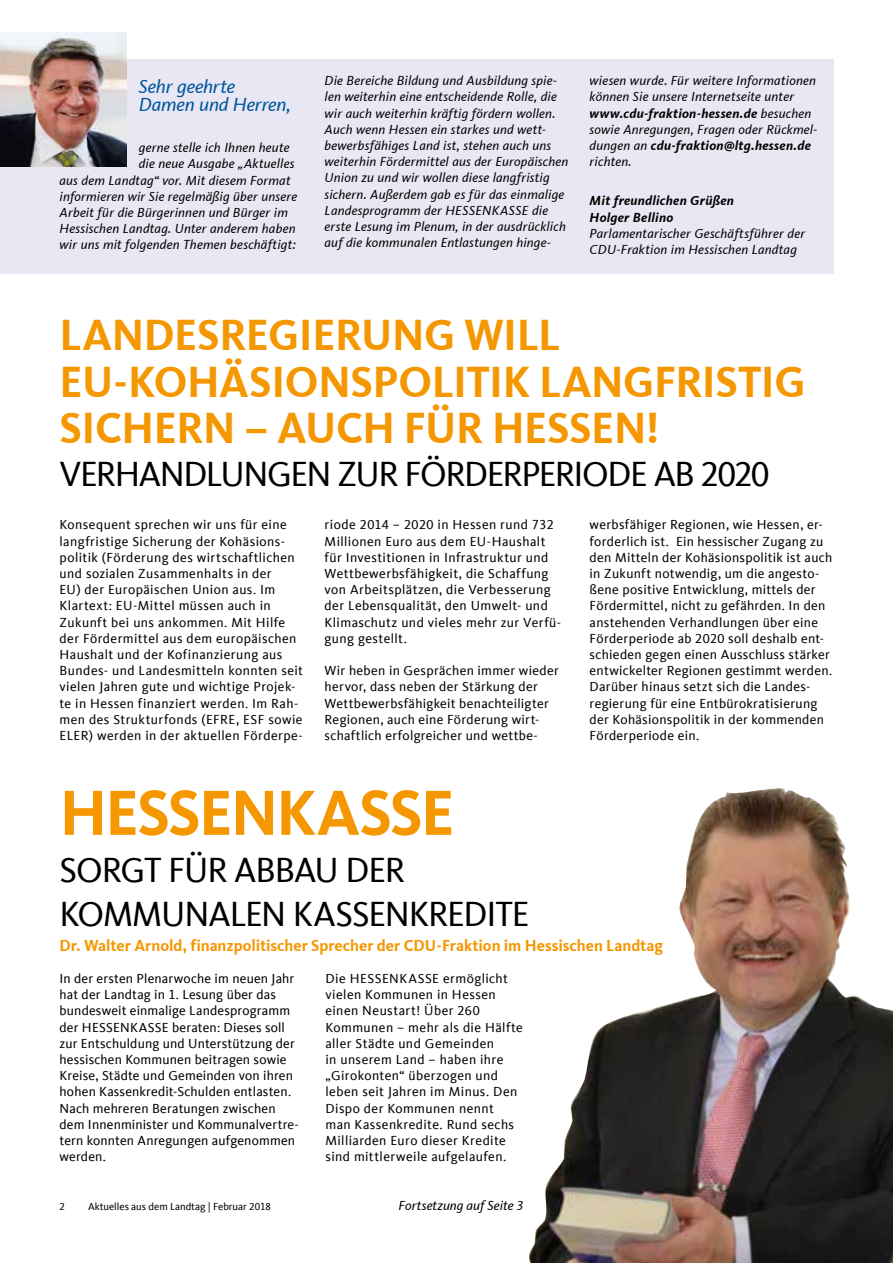
<style>
.page{position:relative;width:893px;height:1263px;background:#fff}
.page>*{position:absolute;margin:0;border:0;box-sizing:border-box;transform-origin:0 0}
.t1{font:700 66px "CDU Kievit Tab";letter-spacing:-.03em;color:#f49700}
.t2{font:700 45px/46.5px "CDU Kievit Tab";letter-spacing:-.01em;color:#f49700}
.t3{font:36px/43.2px "CDU Kievit Tab";letter-spacing:-.04em;color:#000}
.t4{font:italic 19.5px/18px "CDU Kievit Tab";letter-spacing:-.01em;color:#00559d}
.t5{font:700 16.5px "CDU Kievit Tab";color:#f49700}
.t6{font:13.5px/16.2px "CDU Kievit Tab";letter-spacing:.025em;color:#000}
.t7{font:italic 13.5px/16.2px "CDU Kievit Tab";letter-spacing:.015em;color:#000}
.t8{font:italic 700 13.5px/16.2px "CDU Kievit Tab";letter-spacing:.02em;color:#000}
.t9{font:10.5px "CDU Kievit Tab";color:#000}
.s1{font-weight:700}
</style>
<div class="page">
<div style="left:0;top:60px;width:833px;height:214px;background:#e8e7f3"></div>
<img style="left:0;top:32px;width:126px;height:135px">
<img style="left:529px;top:788px;width:364px;height:475px">
<h3 class="t4" style="left:139px;top:78px;width:153px">Sehr geehrte<br>Damen und Herren,</h3>
<p class="t7" style="left:139px;top:140px;width:152px">gerne stelle ich Ihnen heute</p>
<p class="t7" style="left:139px;top:156px;width:157px">die neue Ausgabe „Aktuelles</p>
<p class="t7" style="left:60px;top:172px;width:233px">aus dem Landtag“ vor. Mit diesem Format</p>
<p class="t7" style="left:60px;top:188px;width:239px">informieren wir Sie regelmäßig über unsere</p>
<p class="t7" style="left:60px;top:204px;width:230px">Arbeit für die Bürgerinnen und Bürger im</p>
<p class="t7" style="left:60px;top:221px;width:238px">Hessischen Landtag. Unter anderem haben</p>
<p class="t7" style="left:60px;top:237px;width:238px">wir uns mit folgenden Themen beschäftigt:</p>
<p class="t7" style="left:325px;top:73px;width:245px">Die Bereiche Bildung und Ausbildung spie&shy;len weiterhin eine entscheidende Rolle, die wir auch weiterhin kräftig fördern wollen.<br>Auch wenn Hessen ein starkes und wett&shy;bewerbsfähiges Land ist, stehen auch uns weiterhin Fördermittel aus der Europäischen Union zu und wir wollen diese langfristig sichern. Außerdem gab es für das einmalige Landesprogramm der HESSENKASSE die erste Lesung im Plenum, in der ausdrücklich auf die kommunalen Entlastungen hinge-</p>
<p class="t7" style="left:590px;top:73px;width:229px">wiesen wurde. Für weitere Informationen können Sie unsere Internetseite unter <span class="s1">www.cdu-fraktion-hessen.de</span> besuchen sowie Anregungen, Fragen oder Rückmel&shy;dungen an <span class="s1">cdu-fraktion@ltg.hessen.de </span>richten.</p>
<p class="t8" style="left:590px;top:193px;width:146px">Mit freundlichen Grüßen<br>Holger Bellino</p>
<p class="t7" style="left:590px;top:225px;width:217px">Parlamentarischer Geschäftsführer der<br>CDU-Fraktion im Hessischen Landtag</p>
<h2 class="t2" style="left:60px;top:312px;width:747px">LANDESREGIERUNG WILL<br>EU-KOHÄSIONSPOLITIK LANGFRISTIG<br>SICHERN – AUCH FÜR HESSEN!</h2>
<h3 class="t3" style="left:60px;top:453px;width:711px">VERHANDLUNGEN ZUR FÖRDERPERIODE AB 2020</h3>
<p class="t6" style="left:590px;top:517px;width:244px">werbsfähiger Regionen, wie Hessen, er&shy;forderlich ist. Ein hessischer Zugang zu den Mitteln der Kohäsionspolitik ist auch in Zukunft notwendig, um die angesto&shy;ßene positive Entwicklung, mittels der Fördermittel, nicht zu gefährden. In den anstehenden Verhandlungen über eine Förderperiode ab 2020 soll deshalb ent&shy;schieden gegen einen Ausschluss stärker entwickelter Regionen gestimmt werden.<br>Darüber hinaus setzt sich die Landes&shy;regierung für eine Entbürokratisierung der Kohäsionspolitik in der kommenden Förderperiode ein.</p>
<p class="t6" style="left:60px;top:517px;width:245px">Konsequent sprechen wir uns für eine langfristige Sicherung der Kohäsions&shy;politik (Förderung des wirtschaftlichen und sozialen Zusammenhalts in der<br>EU) der Europäischen Union aus. Im Klartext: EU-Mittel müssen auch in Zukunft bei uns ankommen. Mit Hilfe der Fördermittel aus dem europäischen Haushalt und der Kofinanzierung aus Bundes- und Landesmitteln konnten seit vielen Jahren gute und wichtige Projek&shy;te in Hessen finanziert werden. Im Rah&shy;men des Strukturfonds (EFRE, ESF sowie ELER) werden in der aktuellen Förderpe-</p>
<p class="t6" style="left:325px;top:517px;width:238px">riode 2014 – 2020 in Hessen rund 732<br>Millionen Euro aus dem EU-Haushalt für Investitionen in Infrastruktur und Wettbewerbsfähigkeit, die Schaffung von Arbeitsplätzen, die Verbesserung der Lebensqualität, den Umwelt- und Klimaschutz und vieles mehr zur Verfü&shy;gung gestellt.</p>
<p class="t6" style="left:325px;top:663px;width:236px">Wir heben in Gesprächen immer wieder hervor, dass neben der Stärkung der Wettbewerbsfähigkeit benachteiligter Regionen, auch eine Förderung wirt&shy;schaftlich erfolgreicher und wettbe-</p>
<h1 class="t1" style="left:60px;top:774px;width:397px">HESSENKASSE</h1>
<h3 class="t3" style="left:60px;top:849px;width:472px">SORGT FÜR ABBAU DER<br>KOMMUNALEN KASSENKREDITE</h3>
<p class="t5" style="left:60px;top:935px;width:605px">Dr. Walter Arnold, finanzpolitischer Sprecher der CDU-Fraktion im Hessischen Landtag</p>
<p class="t6" style="left:60px;top:970px;width:241px">In der ersten Plenarwoche im neuen Jahr hat der Landtag in 1. Lesung über das bundesweit einmalige Landesprogramm der HESSENKASSE beraten: Dieses soll zur Entschuldung und Unterstützung der hessischen Kommunen beitragen sowie Kreise, Städte und Gemeinden von ihren hohen Kassenkredit-Schulden entlasten.<br>Nach mehreren Beratungen zwischen dem Innenminister und Kommunalvertre&shy;tern konnten Anregungen aufgenommen werden.</p>
<p class="t6" style="left:325px;top:970px;width:199px">Die HESSENKASSE ermöglicht vielen Kommunen in Hessen einen Neustart! Über 260<br>Kommunen – mehr als die Hälfte aller Städte und Gemeinden<br>in unserem Land – haben ihre „Girokonten“ überzogen und leben seit Jahren im Minus. Den<br>Dispo der Kommunen nennt<br>man Kassenkredite. Rund sechs<br>Milliarden Euro dieser Kredite sind mittlerweile aufgelaufen.</p>
<p class="t7" style="left:399px;top:1197px;width:126px">Fortsetzung auf Seite 3</p>
<p class="t9" style="left:60px;top:1201px;width:7px">2</p>
<p class="t9" style="left:88px;top:1201px;width:185px">Aktuelles aus dem Landtag | Februar 2018</p>
</div>
